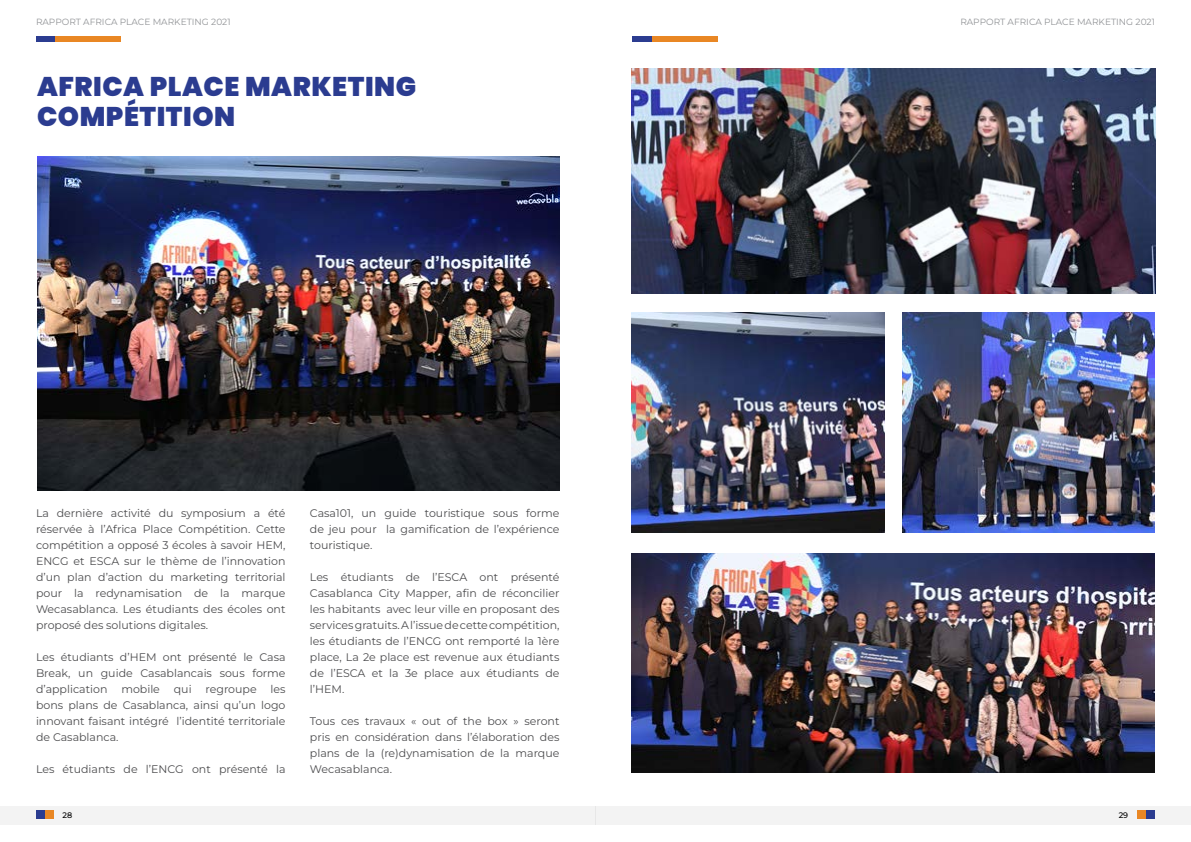
<style>
.page{position:relative;width:1191px;height:842px;background:#fff}
.page>*{position:absolute;margin:0;border:0;box-sizing:border-box;transform-origin:0 0}
.t1{font:900 27px/30px "Poppins";letter-spacing:.02em;color:#2b3c90}
.t2{font:100 11px/16px "Montserrat";color:#4d4d4f;text-align:justify}
.t3{font:100 9px "Montserrat";color:#939598}
.t4{font:100 8px "Montserrat";color:#000}
</style>
<div class="page">
<div style="left:36px;top:36px;width:19px;height:6px;background:#2b3c90"></div>
<div style="left:55px;top:36px;width:66px;height:6px;background:#e98724"></div>
<div style="left:632px;top:36px;width:20px;height:6px;background:#2b3c90"></div>
<div style="left:652px;top:36px;width:65px;height:6px;background:#e98724"></div>
<div style="left:0;top:806px;width:595px;height:18px;background:#f3f3f3"></div>
<div style="left:595px;top:806px;width:596px;height:18px;background:#f3f3f3"></div>
<div style="left:45px;top:811px;width:8px;height:8px;background:#e98724"></div>
<div style="left:1137px;top:811px;width:8px;height:8px;background:#e98724"></div>
<div style="left:36px;top:811px;width:8px;height:8px;background:#2b3c90"></div>
<div style="left:1146px;top:811px;width:9px;height:8px;background:#2b3c90"></div>
<img style="left:37px;top:156px;width:522px;height:334px">
<img style="left:631px;top:553px;width:523px;height:220px">
<img style="left:631px;top:68px;width:524px;height:226px">
<img style="left:631px;top:313px;width:253px;height:219px">
<img style="left:902px;top:313px;width:253px;height:219px">
<p class="t3" style="left:36px;top:16px;width:196px">RAPPORT AFRICA PLACE MARKETING 2021</p>
<p class="t3" style="left:960px;top:16px;width:196px">RAPPORT AFRICA PLACE MARKETING 2021</p>
<h1 class="t1" style="left:37px;top:72px;width:380px">AFRICA PLACE MARKETING<br>COMPÉTITION</h1>
<p class="t2" style="left:36px;top:505px;width:251px">La dernière activité du symposium a été réservée à l’Africa Place Compétition. Cette compétition a opposé 3 écoles à savoir HEM, ENCG et ESCA sur le thème de l’innovation d’un plan d’action du marketing territorial pour la redynamisation de la marque Wecasablanca. Les étudiants des écoles ont proposé des solutions digitales.</p>
<p class="t2" style="left:36px;top:649px;width:251px">Les étudiants d’HEM ont présenté le Casa Break, un guide Casablancais sous forme d’application</p>
<p class="t2" style="left:36px;top:681px;width:251px;text-indent:234px">les bons plans de Casablanca, ainsi qu’un logo innovant faisant intégré l’identité territoriale de Casablanca.</p>
<p class="t2" style="left:36px;top:761px;width:251px">Les étudiants de l’ENCG ont présenté la</p>
<p class="t2" style="left:121px;top:681px;width:40px">mobile</p>
<p class="t2" style="left:174px;top:681px;width:19px">qui</p>
<p class="t2" style="left:205px;top:681px;width:53px">regroupe</p>
<p class="t2" style="left:310px;top:505px;width:251px">Casa101, un guide touristique sous forme de jeu pour la gamification de l’expérience touristique.</p>
<p class="t2" style="left:310px;top:569px;width:251px">Les étudiants de l’ESCA ont présenté Casablanca City Mapper, afin de réconcilier les habitants avec leur ville en proposant des services gratuits. A l’issue de cette compétition, les étudiants de l’ENCG ont remporté la 1ère place, La 2e place est revenue aux étudiants de l’ESCA et la 3e place aux étudiants de l’HEM.</p>
<p class="t2" style="left:310px;top:713px;width:251px">Tous ces travaux « out of the box » seront pris en considération dans l’élaboration des plans de la (re)dynamisation de la marque Wecasablanca.</p>
<p class="t4" style="left:63px;top:810px;width:11px">28</p>
<p class="t4" style="left:1118px;top:810px;width:11px">29</p>
</div>
